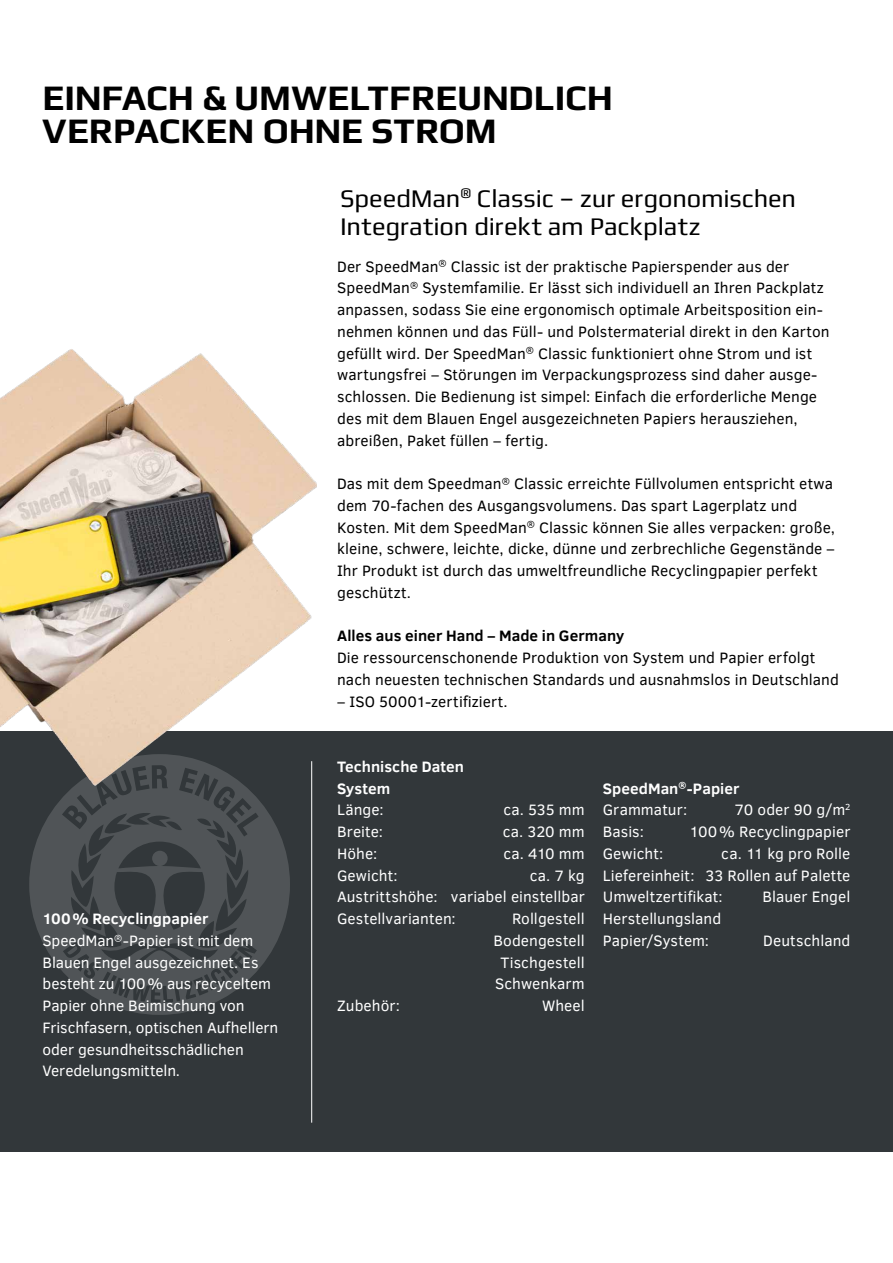
<style>
.page{position:relative;width:893px;height:1263px;background:#fff}
.page>*{position:absolute;margin:0;border:0;box-sizing:border-box;transform-origin:0 0}
.t1{font:700 36px/33px "Play";color:#000}
.t2{font:25.5px/28.5px "Play";letter-spacing:-.005em;color:#000}
.t3{font:15.45px/21.8px "Clear Sans";letter-spacing:.005em;color:#000}
.t4{font:15.45px/21.8px "Clear Sans";color:#fff}
.t5{font:700 15.45px/21.8px "Clear Sans";letter-spacing:.005em;color:#fff}
.t6{font:700 15.45px "Clear Sans";letter-spacing:.005em;color:#000}
.s1{font-weight:700}
.s2{font-weight:400}
</style>
<div class="page">
<div style="left:0;top:731px;width:893px;height:421px;background:#32373a"></div>
<svg style="left:29px;top:798px;width:261px;height:217px;fill:#505457"></svg>
<img style="left:0;top:349px;width:316px;height:449px">
<hr style="left:311px;top:761px;width:1px;height:362px;background:#fff">
<h1 class="t1" style="left:43px;top:81px;width:572px">EINFACH &amp; UMWELTFREUNDLICH<br>VERPACKEN OHNE STROM</h1>
<h2 class="t2" style="left:340px;top:183px;width:458px">SpeedMan<sup>®</sup> Classic – zur ergonomischen<br>Integration direkt am Packplatz</h2>
<p class="t4" style="left:43px;top:908px;width:237px"><span class="s1">100% Recyclingpapier<br></span>SpeedMan<sup>®</sup>-Papier ist mit dem<br>Blauen Engel ausgezeichnet. Es besteht zu 100% aus recyceltem<br>Papier ohne Beimischung von<br>Frischfasern, optischen Aufhellern oder gesundheitsschädlichen<br>Veredelungsmitteln.</p>
<p class="t3" style="left:337px;top:255px;width:494px">Der SpeedMan<sup>®</sup> Classic ist der praktische Papierspender aus der SpeedMan<sup>®</sup> Systemfamilie. Er lässt sich individuell an Ihren Packplatz anpassen, sodass Sie eine ergonomisch optimale Arbeitsposition ein&shy;nehmen können und das Füll- und Polstermaterial direkt in den Karton gefüllt wird. Der SpeedMan<sup>®</sup> Classic funktioniert ohne Strom und ist wartungsfrei – Störungen im Verpackungsprozess sind daher ausge&shy;schlossen. Die Bedienung ist simpel: Einfach die erforderliche Menge des mit dem Blauen Engel ausgezeichneten Papiers herausziehen, abreißen, Paket füllen – fertig.</p>
<p class="t3" style="left:337px;top:473px;width:499px">Das mit dem Speedman<sup>®</sup> Classic erreichte Füllvolumen entspricht etwa dem 70-fachen des Ausgangsvolumens. Das spart Lagerplatz und Kosten. Mit dem SpeedMan<sup>®</sup> Classic können Sie alles verpacken: große, kleine, schwere, leichte, dicke, dünne und zerbrechliche Gegenstände – Ihr Produkt ist durch das umweltfreundliche Recyclingpapier perfekt geschützt.</p>
<p class="t6" style="left:337px;top:625px;width:289px">Alles aus einer Hand – Made in Germany</p>
<p class="t3" style="left:337px;top:647px;width:503px">Die ressourcenschonende Produktion von System und Papier erfolgt nach neuesten technischen Standards und ausnahmslos in Deutschland</p>
<p class="t3" style="left:337px;top:690px;width:172px">– ISO 50001-zertifiziert.</p>
<p class="t5" style="left:337px;top:755px;width:128px">Technische Daten<br>System</p>
<p class="t4" style="left:337px;top:799px;width:48px">Länge:</p>
<p class="t4" style="left:503px;top:799px;width:83px">ca. 535 mm</p>
<p class="t4" style="left:337px;top:821px;width:47px">Breite:</p>
<p class="t4" style="left:503px;top:821px;width:83px">ca. 320 mm</p>
<p class="t4" style="left:337px;top:842px;width:42px">Höhe:</p>
<p class="t4" style="left:504px;top:842px;width:83px">ca. 410 mm</p>
<p class="t4" style="left:337px;top:864px;width:62px">Gewicht:</p>
<p class="t4" style="left:337px;top:864px;width:249px;text-align:justify;text-indent:193px">ca. 7 kg Austrittshöhe: variabel einstellbar Gestellvarianten:</p>
<p class="t4" style="left:493px;top:908px;width:93px;text-align:right">Rollgestell<br>Bodengestell<br>Tischgestell<br>Schwenkarm</p>
<p class="t4" style="left:337px;top:995px;width:64px">Zubehör:</p>
<p class="t4" style="left:542px;top:995px;width:44px">Wheel</p>
<p class="t5" style="left:603px;top:777px;width:138px">SpeedMan<sup>®</sup>-Papier<br><span class="s2">Grammatur:</span></p>
<p class="t4" style="left:735px;top:799px;width:117px">70 oder 90 g/m<sup>2</sup></p>
<p class="t4" style="left:603px;top:821px;width:43px">Basis:</p>
<p class="t4" style="left:689px;top:821px;width:162px">100% Recyclingpapier</p>
<p class="t4" style="left:603px;top:842px;width:62px">Gewicht:</p>
<p class="t4" style="left:603px;top:842px;width:249px;text-align:justify;text-indent:119px">ca. 11 kg pro Rolle Liefereinheit: 33 Rollen auf Palette Umweltzertifikat:</p>
<p class="t4" style="left:762px;top:886px;width:89px">Blauer Engel</p>
<p class="t4" style="left:603px;top:908px;width:120px">Herstellungsland<br>Papier/System:</p>
<p class="t4" style="left:763px;top:929px;width:89px">Deutschland</p>
</div>
